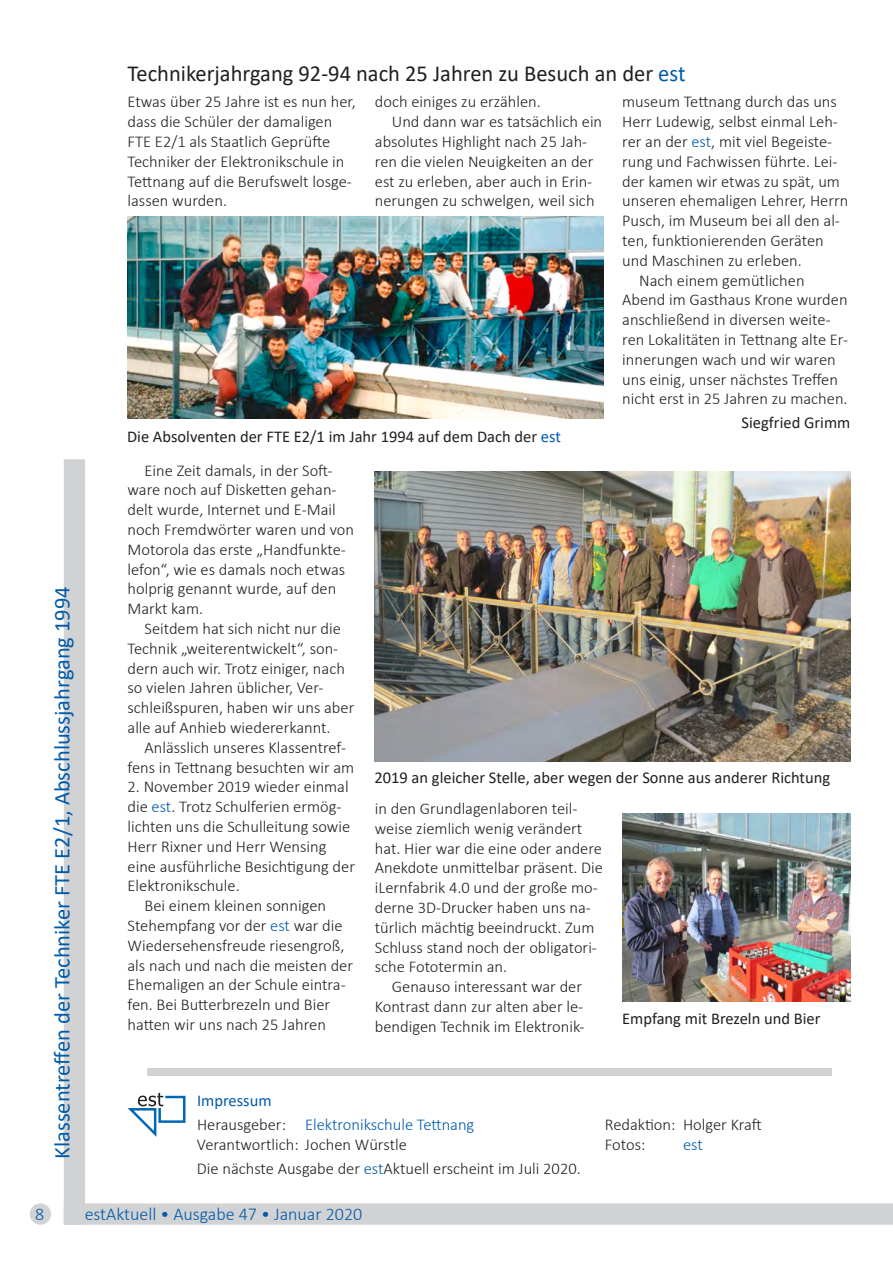
<style>
.page{position:relative;width:893px;height:1263px;background:#fff}
.page>*{position:absolute;margin:0;border:0;box-sizing:border-box;transform-origin:0 0}
.t1{font:22.95px "Calibri";color:#231f20}
.t2{font:22.5px "Calibri";color:#015aaa}
.t3{font:300 18px "Calibri";color:#015aaa}
.t4{font:300 16.5px/19.8px "Calibri";color:#231f20}
.t5{font:16.5px "Calibri";color:#231f20}
.t6{font:300 16.5px/24px "Calibri";color:#015aaa}
.s1{color:#015aaa}
.s2{font-weight:400}
.s3{color:#231f20}
</style>
<div class="page">
<div style="left:64px;top:459px;width:21px;height:766px;background:#d1d2d4"></div>
<svg style="left:64px;top:1203px;width:829px;height:22px;background:#d2d3d5"></svg>
<div style="left:31px;top:1204px;width:19px;height:20px;background:#d1d2d4;border-radius:50%"></div>
<div style="left:30px;top:1203px;width:21px;height:22px;border:2px solid #d1d2d4;border-radius:50%"></div>
<div style="left:147px;top:1068px;width:684px;height:7px;background:#d1d2d4"></div>
<svg style="left:128px;top:1093px;width:57px;height:44px"></svg>
<img style="left:127px;top:217px;width:476px;height:202px">
<img style="left:374px;top:471px;width:476px;height:291px">
<img style="left:622px;top:814px;width:228px;height:188px">
<h2 class="t2" style="left:46px;top:1159px;width:574px;rotate:-90deg">Klassentreffen der Techniker FTE E2/1, Abschlussjahrgang 1994</h2>
<h1 class="t1" style="left:128px;top:57px;width:559px">Technikerjahrgang 92-94 nach 25 Jahren zu Besuch an der <span class="s1">est</span></h1>
<p class="t4" style="left:128px;top:92px;width:230px">Etwas über 25 Jahre ist es nun her, dass die Schüler der damaligen<br>FTE E2/1 als Staatlich Geprüfte<br>Techniker der Elektronikschule in<br>Tettnang auf die Berufswelt losge&shy;lassen wurden.</p>
<p class="t4" style="left:622px;top:92px;width:216px">museum Tettnang durch das uns</p>
<p class="t4" style="left:622px;top:112px;width:217px">Herr Ludewig, selbst einmal Leh-</p>
<p class="t4" style="left:622px;top:131px;width:212px">rer an der <span class="s1">est</span>, mit viel Begeiste-</p>
<p class="t4" style="left:622px;top:151px;width:217px">rung und Fachwissen führte. Lei-</p>
<p class="t4" style="left:622px;top:171px;width:219px">der kamen wir etwas zu spät, um</p>
<p class="t4" style="left:622px;top:191px;width:228px">unseren ehemaligen Lehrer, Herrn</p>
<p class="t4" style="left:622px;top:211px;width:219px">Pusch, im Museum bei all den al-</p>
<p class="t4" style="left:622px;top:230px;width:203px">ten, funktionierenden Geräten</p>
<p class="t4" style="left:622px;top:250px;width:181px">und Maschinen zu erleben.</p>
<p class="t4" style="left:639px;top:270px;width:167px">Nach einem gemütlichen</p>
<p class="t4" style="left:622px;top:290px;width:227px">Abend im Gasthaus Krone wurden</p>
<p class="t4" style="left:622px;top:310px;width:210px">anschließend in diversen weite-</p>
<p class="t4" style="left:622px;top:329px;width:227px">ren Lokalitäten in Tettnang alte Er-</p>
<p class="t4" style="left:622px;top:349px;width:215px">innerungen wach und wir waren</p>
<p class="t4" style="left:622px;top:369px;width:217px">uns einig, unser nächstes Treffen</p>
<p class="t4" style="left:622px;top:389px;width:227px">nicht erst in 25 Jahren zu machen.</p>
<p class="t5" style="left:742px;top:411px;width:110px">Siegfried Grimm</p>
<p class="t4" style="left:375px;top:92px;width:167px">doch einiges zu erzählen.</p>
<p class="t4" style="left:392px;top:112px;width:212px">Und dann war es tatsächlich ein</p>
<p class="t4" style="left:375px;top:131px;width:214px">absolutes Highlight nach 25 Jah-</p>
<p class="t4" style="left:375px;top:151px;width:220px">ren die vielen Neuigkeiten an der</p>
<p class="t4" style="left:375px;top:171px;width:219px">est zu erleben, aber auch in Erin-</p>
<p class="t4" style="left:375px;top:191px;width:221px">nerungen zu schwelgen, weil sich</p>
<p class="t5" style="left:127px;top:425px;width:435px">Die Absolventen der FTE E2/1 im Jahr 1994 auf dem Dach der <span class="s1">est</span></p>
<p class="t4" style="left:128px;top:460px;width:228px;text-indent:17px">Eine Zeit damals, in der Soft&shy;ware noch auf Disketten gehan&shy;delt wurde, Internet und E-Mail noch Fremdwörter waren und von<br>Motorola das erste „Handfunkte&shy;lefon“, wie es damals noch etwas holprig genannt wurde, auf den<br>Markt kam.</p>
<p class="t4" style="left:128px;top:618px;width:228px;text-indent:17px">Seitdem hat sich nicht nur die<br>Technik „weiterentwickelt“, son&shy;dern auch wir. Trotz einiger, nach so vielen Jahren üblicher, Ver&shy;schleißspuren, haben wir uns aber alle auf Anhieb wiedererkannt.</p>
<p class="t4" style="left:128px;top:737px;width:228px;text-align:center">Anlässlich unseres Klassentref&shy;fens in Tettnang besuchten wir am</p>
<p class="t4" style="left:128px;top:777px;width:223px">2. November 2019 wieder einmal</p>
<p class="t4" style="left:128px;top:797px;width:216px">die <span class="s1">est</span>. Trotz Schulferien ermög-</p>
<p class="t4" style="left:128px;top:816px;width:224px">lichten uns die Schulleitung sowie</p>
<p class="t4" style="left:128px;top:836px;width:200px">Herr Rixner und Herr Wensing</p>
<p class="t4" style="left:128px;top:856px;width:229px">eine ausführliche Besichtigung der</p>
<p class="t4" style="left:128px;top:876px;width:114px">Elektronikschule.</p>
<p class="t4" style="left:145px;top:896px;width:183px">Bei einem kleinen sonnigen</p>
<p class="t4" style="left:128px;top:915px;width:217px">Stehempfang vor der <span class="s1">est</span> war die</p>
<p class="t4" style="left:128px;top:935px;width:218px">Wiedersehensfreude riesengroß,</p>
<p class="t4" style="left:128px;top:955px;width:227px">als nach und nach die meisten der</p>
<p class="t4" style="left:128px;top:975px;width:220px">Ehemaligen an der Schule eintra-</p>
<p class="t4" style="left:128px;top:995px;width:204px">fen. Bei Butterbrezeln und Bier</p>
<p class="t4" style="left:128px;top:1014px;width:200px">hatten wir uns nach 25 Jahren</p>
<p class="t5" style="left:374px;top:766px;width:457px">2019 an gleicher Stelle, aber wegen der Sonne aus anderer Richtung</p>
<p class="t4" style="left:375px;top:798px;width:230px">in den Grundlagenlaboren teil&shy;weise ziemlich wenig verändert hat. Hier war die eine oder andere<br>Anekdote unmittelbar präsent. Die iLernfabrik 4.0 und der große mo&shy;derne 3D-Drucker haben uns na&shy;türlich mächtig beeindruckt. Zum<br>Schluss stand noch der obligatori&shy;sche Fototermin an.</p>
<p class="t4" style="left:375px;top:977px;width:211px;text-indent:17px">Genauso interessant war der<br>Kontrast dann zur alten aber le&shy;bendigen Technik im Elektronik-</p>
<p class="t5" style="left:622px;top:1007px;width:200px">Empfang mit Brezeln und Bier</p>
<p class="t6" style="left:197px;top:1089px;width:279px"><span class="s2">Impressum<br></span><span class="s3">Herausgeber:</span> Elektronikschule Tettnang</p>
<p class="t4" style="left:605px;top:1115px;width:158px">Redaktion: Holger Kraft</p>
<p class="t4" style="left:197px;top:1135px;width:211px">Verantwortlich: Jochen Würstle</p>
<p class="t4" style="left:605px;top:1135px;width:42px">Fotos:</p>
<p class="t6" style="left:683px;top:1132px;width:21px">est</p>
<p class="t4" style="left:197px;top:1159px;width:385px">Die nächste Ausgabe der <span class="s1">est</span>Aktuell erscheint im Juli 2020.</p>
<p class="t3" style="left:35px;top:1202px;width:11px">8</p>
<p class="t3" style="left:85px;top:1203px;width:279px">estAktuell • Ausgabe 47 • Januar 2020</p>
</div>
